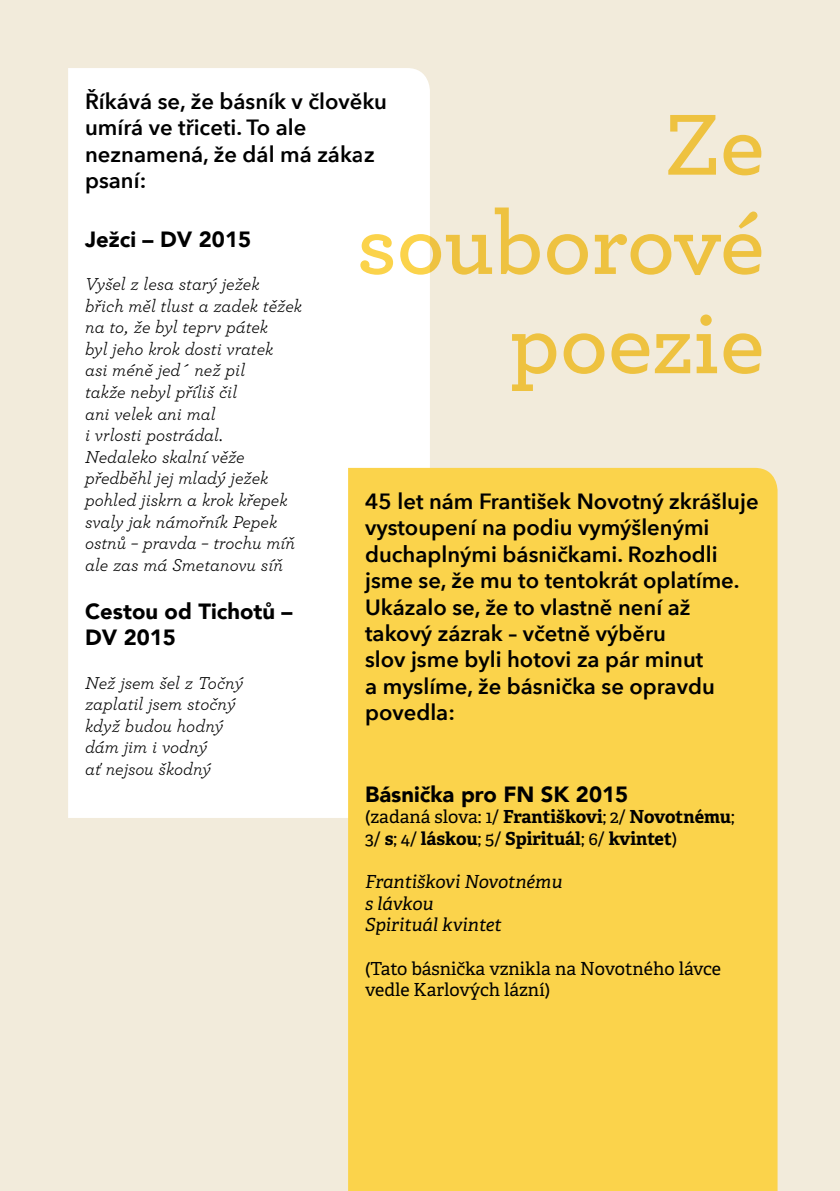
<style>
.page{position:relative;width:840px;height:1191px;background:#fff}
.page>*{position:absolute;margin:0;border:0;box-sizing:border-box;transform-origin:0 0}
.t1{font:600 90.8px/99.2px "Archer";color:#fbd34b;text-align:right}
.t2{font:600 22px/26.4px "Avenir Next";color:#000}
.t3{font:900 22px/26.4px "Avenir";color:#000}
.t4{font:italic 18px/21.6px "Archer";color:#000}
.t5{font:700 18px/21.6px "Adelle";color:#000}
.t6{font:18px/21.6px "Adelle";color:#000}
.t7{font:italic 18px/21.6px "Adelle";color:#000}
.s1{font-weight:400}
</style>
<div class="page">
<div style="left:0;top:0;width:839px;height:1191px;background:#f2ebdb"></div>
<div style="left:68px;top:68px;width:361px;height:750px;background:#fff"></div>
<div style="left:348px;top:468px;width:429px;height:723px;background:#fbd34b"></div>
<p class="t2" style="left:85px;top:88px;width:303px">Říkává se, že básník v člověku umírá ve třiceti. To ale neznamená, že dál má zákaz psaní:</p>
<p class="t3" style="left:85px;top:225px;width:167px">Ježci – DV 2015</p>
<p class="t4" style="left:85px;top:272px;width:218px">Vyšel z lesa starý ježek břich měl tlust a zadek těžek na to, že byl teprv pátek<br>byl jeho krok dosti vratek<br>asi méně jed´ než pil<br>takže nebyl příliš čil<br>ani velek ani mal<br>i vrlosti postrádal.<br>Nedaleko skalní věže předběhl jej mladý ježek pohled jiskrn a krok křepek svaly jak námořník Pepek ostnů – pravda – trochu míň ale zas má Smetanovu síň</p>
<p class="t3" style="left:85px;top:597px;width:209px">Cestou od Tichotů –<br>DV 2015</p>
<p class="t4" style="left:85px;top:670px;width:160px">Než jsem šel z Točný zaplatil jsem stočný když budou hodný dám jim i vodný<br>ať nejsou škodný</p>
<h1 class="t1" style="left:356px;top:90px;width:409px">Ze souborové poezie</h1>
<p class="t2" style="left:365px;top:487px;width:395px">45 let nám František Novotný zkrášluje vystoupení na podiu vymýšlenými duchaplnými básničkami. Rozhodli jsme se, že mu to tentokrát oplatíme.<br>Ukázalo se, že to vlastně není až takový zázrak – včetně výběru<br>slov jsme byli hotovi za pár minut<br>a myslíme, že básnička se opravdu povedla:</p>
<p class="t3" style="left:365px;top:780px;width:264px">Básnička pro FN SK 2015</p>
<p class="t5" style="left:365px;top:806px;width:370px"><span class="s1">(zadaná slova: 1/</span> Františkovi<span class="s1">; 2/</span> Novotnému<span class="s1">;<br>3/</span> s<span class="s1">; 4/</span> láskou<span class="s1">; 5/</span> Spirituál<span class="s1">; 6/</span> kvintet<span class="s1">)</span></p>
<p class="t7" style="left:365px;top:871px;width:199px">Františkovi Novotnému s lávkou<br>Spirituál kvintet</p>
<p class="t6" style="left:365px;top:957px;width:357px">(Tato básnička vznikla na Novotného lávce vedle Karlových lázní)</p>
</div>
